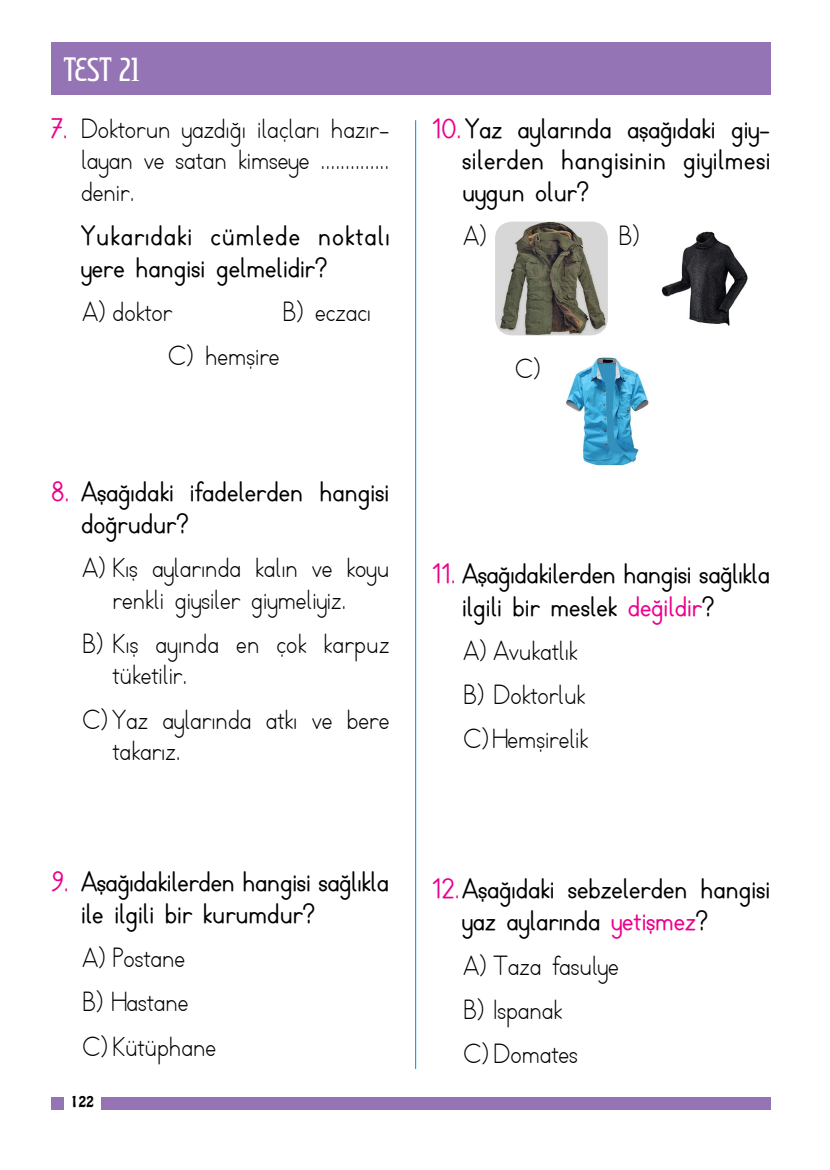
<style>
.page{position:relative;width:830px;height:1170px;background:#fff}
.page>*{position:absolute;margin:0;border:0;box-sizing:border-box;transform-origin:0 0}
.t1{font:27px/44.2px "TTKB Dik Temel Abece";color:#000}
.t2{font:700 27px/31.5px "TTKB Dik Temel Abece";color:#000}
.t3{font:700 27px/31.5px "TTKB Dik Temel Abece";letter-spacing:.035em;color:#000}
.t4{font:21px "Subpear";color:#fff}
.t5{font:13.5px "Hobo Std";color:#000}
.s1{font-weight:700;color:#ec008c}
.s2{font-weight:700;font-size:24px;color:#ec008c}
.s3{color:#ec008c}
.s4{font-size:24px;color:#ec008c}
</style>
<div class="page">
<div style="left:51px;top:1097px;width:719px;height:12px;background:#9474b4"></div>
<div style="left:51px;top:43px;width:719px;height:52px;background:#9474b4"></div>
<div style="left:64px;top:1083px;width:36px;height:35px;background:#fff"></div>
<img style="left:495px;top:221px;width:112px;height:114px">
<img style="left:661px;top:231px;width:87px;height:95px">
<img style="left:566px;top:357px;width:83px;height:109px">
<hr style="left:415px;top:120px;width:1px;height:948px;background:#00aeef">
<p class="t4" style="left:64px;top:62px;width:77px">TEST 21</p>
<p class="t1" style="left:81px;top:113px;width:310px;line-height:31.5px;text-align:justify;text-indent:-30px"><span class="s1">7</span><span class="s2">.</span> Doktorun yazdığı ilaçları hazır&shy;layan ve satan kimseye .............. denir.</p>
<p class="t3" style="left:81px;top:221px;width:310px">Yukarıdaki cümlede noktalı yere hangisi gelmelidir?</p>
<p class="t1" style="left:83px;top:290px;width:91px">A) doktor</p>
<p class="t1" style="left:283px;top:290px;width:90px">B) eczacı</p>
<p class="t1" style="left:168px;top:334px;width:113px">C) hemşire</p>
<p class="t2" style="left:81px;top:477px;width:309px;text-indent:-30px"><span class="s3">8</span><span class="s4">.</span> Aşağıdaki ifadelerden hangisi doğrudur?</p>
<p class="t1" style="left:83px;top:552px;width:308px;line-height:31.5px;text-align:center">A) Kış aylarında kalın ve koyu renkli giysiler giymeliyiz.</p>
<p class="t1" style="left:113px;top:628px;width:278px;line-height:31.5px;text-indent:-30px">B) Kış ayında en çok karpuz tüketilir.</p>
<p class="t1" style="left:113px;top:704px;width:278px;line-height:31.5px;text-indent:-30px">C) Yaz aylarında atkı ve bere takarız.</p>
<p class="t2" style="left:462px;top:113px;width:310px;text-align:justify;text-indent:-30px"><span class="s3">10</span><span class="s4">.</span> Yaz aylarında aşağıdaki giy&shy;silerden hangisinin giyilmesi uygun olur?</p>
<p class="t1" style="left:463px;top:214px;width:25px">A)</p>
<p class="t1" style="left:618px;top:214px;width:23px">B)</p>
<p class="t1" style="left:515px;top:347px;width:28px">C)</p>
<p class="t2" style="left:462px;top:558px;width:309px;line-height:32.4px;text-indent:-30px"><span class="s3">11</span><span class="s4">.</span> Aşağıdakilerden hangisi sağlıkla ilgili bir meslek <span class="s3">değildir</span>?</p>
<p class="t1" style="left:463px;top:629px;width:126px">A) Avukatlık<br>B) Doktorluk<br>C) Hemşirelik</p>
<p class="t2" style="left:81px;top:866px;width:309px;text-indent:-30px"><span class="s3">9</span><span class="s4">.</span> Aşağıdakilerden hangisi sağlıkla ile ilgili bir kurumdur?</p>
<p class="t1" style="left:83px;top:936px;width:135px">A) Postane<br>B) Hastane<br>C) Kütüphane</p>
<p class="t5" style="left:70px;top:1091px;width:25px">122</p>
<p class="t2" style="left:462px;top:873px;width:310px;line-height:32.4px;text-indent:-30px"><span class="s3">12</span><span class="s4">.</span>Aşağıdaki sebzelerden hangisi yaz aylarında <span class="s3">yetişmez</span>?</p>
<p class="t1" style="left:463px;top:943px;width:157px">A) Taza fasulye<br>B) Ispanak<br>C)Domates</p>
</div>
